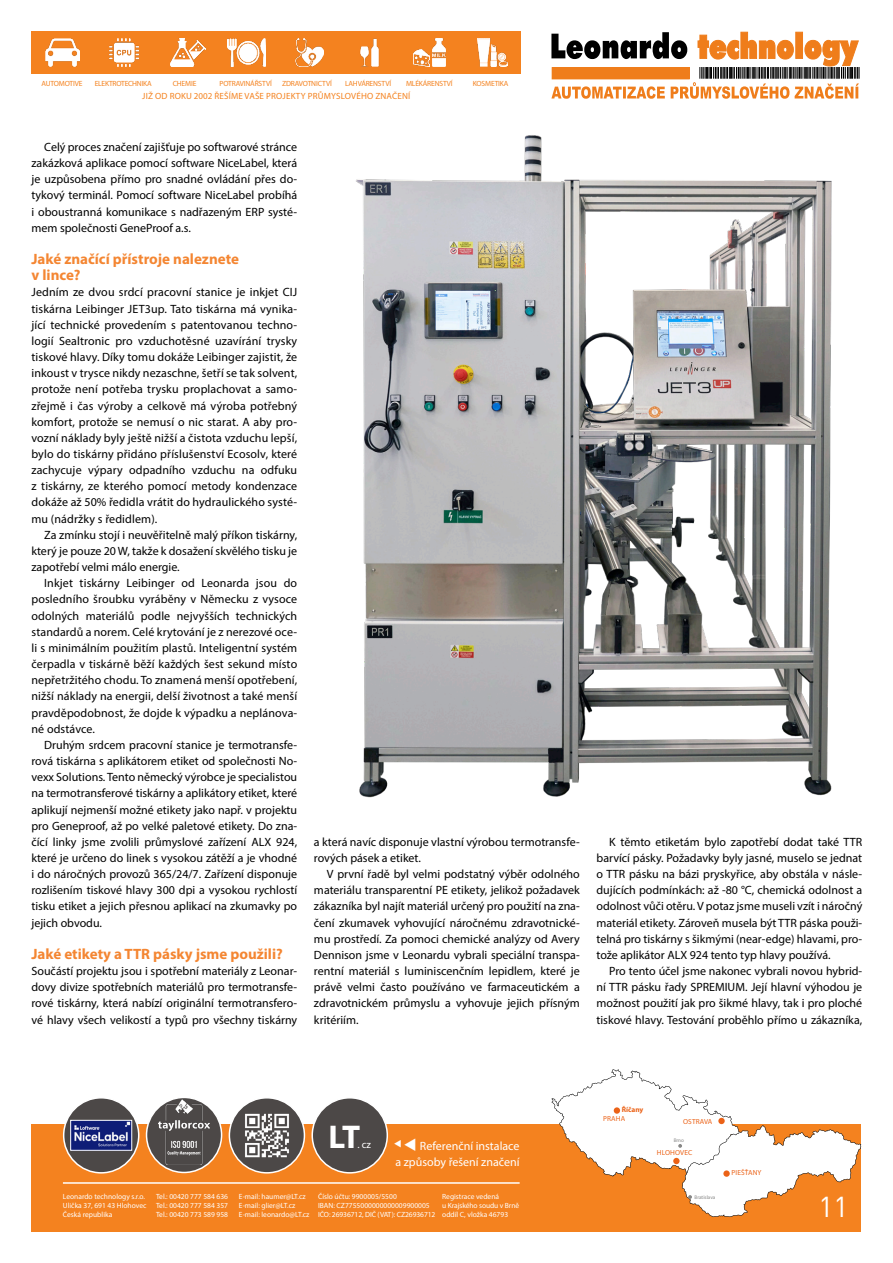
<style>
.page{position:relative;width:893px;height:1263px;background:#fff}
.page>*{position:absolute;margin:0;border:0;box-sizing:border-box;transform-origin:0 0}
.t1{font:700 33px "Myriad Pro";color:#fff}
.t2{font:28.5px "DIN Pro";color:#fff}
.Text_-_prni_odstavec{font:700 15px "Myriad Pro";color:#f48632}
.Text_-_prni_odstavec-2{font:12px/16.2px "Myriad Pro";color:#000;text-align:justify}
.t3{font:12px/16.5px "Myriad Pro";color:#fff;text-align:right}
.t4{font:10.5px "Myriad Pro";color:#fff}
.t5{font:9px "Myriad Pro";letter-spacing:.02em;color:#f4821f}
.t6{font:7.5px/9px "Myriad Pro";color:#fff}
.t7{font:7.5px "Myriad Pro";letter-spacing:-.02em;color:#f4821f}
.t8{font:900 7.35px "Myriad Pro";letter-spacing:.02em;color:#eb6217}
.t9{font:700 7.35px "Myriad Pro";color:#eb6217}
.t10{font:5.25px "Myriad Pro";color:#878786}
</style>
<div class="page">
<div style="left:32px;top:31px;width:489px;height:43px;background:#f4821f"></div>
<img style="left:46px;top:38px;width:33px;height:29px">
<img style="left:110px;top:38px;width:28px;height:29px">
<img style="left:170px;top:38px;width:36px;height:29px">
<img style="left:227px;top:38px;width:39px;height:29px">
<img style="left:477px;top:38px;width:30px;height:29px">
<img style="left:360px;top:38px;width:19px;height:29px">
<img style="left:413px;top:50px;width:17px;height:16px">
<img style="left:432px;top:39px;width:13px;height:27px">
<img style="left:295px;top:38px;width:28px;height:29px">
<svg style="left:552px;top:32px;width:308px;height:67px"></svg>
<div style="left:31px;top:1124px;width:830px;height:107px;background:#f4821f"></div>
<hr style="left:63px;top:1182px;width:457px;height:2px;background:#fff">
<svg style="left:552px;top:1069px;width:309px;height:148px"></svg>
<div style="left:312px;top:1098px;width:75px;height:75px;background:#4c4847;border-radius:50%"></div>
<div style="left:311px;top:1097px;width:77px;height:76px;border:2px solid #fff;border-radius:50%"></div>
<div style="left:229px;top:1098px;width:75px;height:75px;background:#4c4847;border-radius:50%"></div>
<div style="left:229px;top:1097px;width:76px;height:76px;border:2px solid #fff;border-radius:50%"></div>
<img style="left:245px;top:1113px;width:44px;height:45px">
<div style="left:147px;top:1097px;width:75px;height:75px;background:#4c4847;border-radius:50%"></div>
<div style="left:146px;top:1097px;width:76px;height:76px;border:2px solid #fff;border-radius:50%"></div>
<img style="left:158px;top:1099px;width:52px;height:66px">
<div style="left:64px;top:1098px;width:75px;height:75px;background:#4c4847;border-radius:50%"></div>
<div style="left:63px;top:1097px;width:76px;height:76px;border:2px solid #fff;border-radius:50%"></div>
<img style="left:72px;top:1122px;width:58px;height:26px">
<div style="left:70px;top:1120px;width:62px;height:30px;border:1px solid #fff"></div>
<img style="left:356px;top:135px;width:476px;height:663px">
<p class="t7" style="left:42px;top:79px;width:42px">AUTOMOTIVE</p>
<p class="t7" style="left:95px;top:79px;width:58px">ELEKTROTECHNIKA</p>
<p class="t7" style="left:173px;top:79px;width:25px">CHEMIE</p>
<p class="t7" style="left:220px;top:79px;width:54px">POTRAVINÁŘSTVÍ</p>
<p class="t7" style="left:282px;top:79px;width:51px">ZDRAVOTNICTVÍ</p>
<p class="t7" style="left:345px;top:79px;width:48px">LAHVÁRENSTVÍ</p>
<p class="t7" style="left:406px;top:79px;width:48px">MLÉKÁRENSTVÍ</p>
<p class="t7" style="left:473px;top:79px;width:37px">KOSMETIKA</p>
<p class="t5" style="left:142px;top:90px;width:270px">JIŽ OD ROKU 2002 ŘEŠÍME VAŠE PROJEKTY PRŮMYSLOVÉHO ZNAČENÍ</p>
<p class="Text_-_prni_odstavec-2" style="left:31px;top:139px;width:267px;text-indent:13px">Celý proces značení zajišťuje po softwarové stránce zakázková aplikace pomocí software NiceLabel, která je uzpůsobena přímo pro snadné ovládání přes do&shy;tykový terminál. Pomocí software NiceLabel probíhá i oboustranná komunikace s nadřazeným ERP systé&shy;mem společnosti GeneProof a.s.</p>
<p class="Text_-_prni_odstavec" style="left:31px;top:249px;width:209px">Jaké značící přístroje naleznete</p>
<p class="Text_-_prni_odstavec" style="left:31px;top:265px;width:51px">v lince?</p>
<p class="Text_-_prni_odstavec-2" style="left:31px;top:284px;width:267px">Jedním ze dvou srdcí pracovní stanice je inkjet CIJ tiskárna Leibinger JET3up. Tato tiskárna má vynika&shy;jící technické provedením s patentovanou techno&shy;logií Sealtronic pro vzduchotěsné uzavírání trysky tiskové hlavy. Díky tomu dokáže Leibinger zajistit, že inkoust v trysce nikdy nezaschne, šetří se tak solvent, protože není potřeba trysku proplachovat a samo&shy;zřejmě i čas výroby a celkově má výroba potřebný komfort, protože se nemusí o nic starat. A aby pro&shy;vozní náklady byly ještě nižší a čistota vzduchu lepší, bylo do tiskárny přidáno příslušenství Ecosolv, které zachycuje výpary odpadního vzduchu na odfuku z tiskárny, ze kterého pomocí metody kondenzace dokáže až 50% ředidla vrátit do hydraulického systé&shy;mu (nádržky s ředidlem).</p>
<p class="Text_-_prni_odstavec-2" style="left:31px;top:526px;width:267px;text-indent:13px">Za zmínku stojí i neuvěřitelně malý příkon tiskárny, který je pouze 20 W, takže k dosažení skvělého tisku je zapotřebí velmi málo energie.</p>
<p class="Text_-_prni_odstavec-2" style="left:31px;top:575px;width:267px;text-indent:13px">Inkjet tiskárny Leibinger od Leonarda jsou do posledního šroubku vyráběny v Německu z vysoce odolných materiálů podle nejvyšších technických standardů a norem. Celé krytování je z nerezové oce&shy;li s minimálním použitím plastů. Inteligentní systém čerpadla v tiskárně běží každých šest sekund místo nepřetržitého chodu. To znamená menší opotřebení, nižší náklady na energii, delší životnost a také menší pravděpodobnost, že dojde k výpadku a neplánova&shy;né odstávce.</p>
<p class="Text_-_prni_odstavec-2" style="left:31px;top:736px;width:267px;text-indent:13px">Druhým srdcem pracovní stanice je termotransfe&shy;rová tiskárna s aplikátorem etiket od společnosti No&shy;vexx Solutions. Tento německý výrobce je specialistou na termotransferové tiskárny a aplikátory etiket, které aplikují nejmenší možné etikety jako např. v projektu pro Geneproof, až po velké paletové etikety. Do zna&shy;čící linky jsme zvolili průmyslové zařízení ALX 924, které je určeno do linek s vysokou zátěží a je vhodné i do náročných provozů 365/24/7. Zařízení disponuje rozlišením tiskové hlavy 300 dpi a vysokou rychlostí tisku etiket a jejich přesnou aplikací na zkumavky po jejich obvodu.</p>
<p class="Text_-_prni_odstavec" style="left:31px;top:944px;width:253px">Jaké etikety a TTR pásky jsme použili?</p>
<p class="Text_-_prni_odstavec-2" style="left:31px;top:963px;width:267px">Součástí projektu jsou i spotřební materiály z Leonar&shy;dovy divize spotřebních materiálů pro termotransfe&shy;rové tiskárny, která nabízí originální termotransfero&shy;vé hlavy všech velikostí a typů pro všechny tiskárny</p>
<p class="Text_-_prni_odstavec-2" style="left:314px;top:833px;width:267px">a která navíc disponuje vlastní výrobou termotransfe&shy;rových pásek a etiket.</p>
<p class="Text_-_prni_odstavec-2" style="left:314px;top:866px;width:267px;text-indent:13px">V první řadě byl velmi podstatný výběr odolného materiálu transparentní PE etikety, jelikož požadavek zákazníka byl najít materiál určený pro použití na zna&shy;čení zkumavek vyhovující náročnému zdravotnické&shy;mu prostředí. Za pomoci chemické analýzy od Avery Dennison jsme v Leonardu vybrali speciální transpa&shy;rentní materiál s luminiscenčním lepidlem, které je právě velmi často používáno ve farmaceutickém a zdravotnickém průmyslu a vyhovuje jejich přísným kritériím.</p>
<p class="Text_-_prni_odstavec-2" style="left:596px;top:833px;width:267px;text-indent:13px">K těmto etiketám bylo zapotřebí dodat také TTR barvící pásky. Požadavky byly jasné, muselo se jednat o TTR pásku na bázi pryskyřice, aby obstála v násle&shy;dujících podmínkách: až -80 °C, chemická odolnost a odolnost vůči otěru. V potaz jsme museli vzít i náročný materiál etikety. Zároveň musela být TTR páska použi&shy;telná pro tiskárny s šikmými (near-edge) hlavami, pro&shy;tože aplikátor ALX 924 tento typ hlavy používá.</p>
<p class="Text_-_prni_odstavec-2" style="left:596px;top:963px;width:267px;text-indent:13px">Pro tento účel jsme nakonec vybrali novou hybrid&shy;ní TTR pásku řady SPREMIUM. Její hlavní výhodou je možnost použití jak pro šikmé hlavy, tak i pro ploché tiskové hlavy. Testování proběhlo přímo u zákazníka,</p>
<h1 class="t1" style="left:329px;top:1115px;width:33px">LT</h1>
<p class="t4" style="left:357px;top:1138px;width:15px">. cz</p>
<p class="t3" style="left:395px;top:1137px;width:126px">▼ Referenční instalace a způsoby řešení značení</p>
<p class="t9" style="left:622px;top:1105px;width:23px">Říčany</p>
<p class="t8" style="left:603px;top:1114px;width:24px">PRAHA</p>
<p class="t8" style="left:683px;top:1117px;width:31px">OSTRAVA</p>
<p class="t8" style="left:657px;top:1148px;width:37px">HLOHOVEC</p>
<p class="t10" style="left:674px;top:1137px;width:12px">Brno</p>
<p class="t8" style="left:731px;top:1168px;width:32px">PIEŠŤANY</p>
<p class="t6" style="left:63px;top:1192px;width:85px">Leonardo technology s.r.o.<br>Ulička 37, 691 43 Hlohovec<br>Česká republika</p>
<p class="t6" style="left:156px;top:1192px;width:73px;text-align:justify">Tel.: 00420 777 584 636<br>Tel.: 00420 777 584 357<br>Tel.: 00420 773 589 958</p>
<p class="t6" style="left:239px;top:1192px;width:72px">E-mail: haumer@LT.cz<br>E-mail: glier@LT.cz<br>E-mail: leonardo@LT.cz</p>
<p class="t6" style="left:318px;top:1192px;width:119px">Číslo účtu: 9900005/5500<br>IBAN: CZ7755000000000009900005<br>IČO: 26936712, DIČ (VAT): CZ26936712</p>
<p class="t6" style="left:442px;top:1192px;width:78px">Registrace vedená<br>u Krajského soudu v Brně oddíl C, vložka 46793</p>
<p class="t10" style="left:695px;top:1194px;width:22px">Bratislava</p>
<h2 class="t2" style="left:819px;top:1187px;width:31px">11</h2>
</div>
